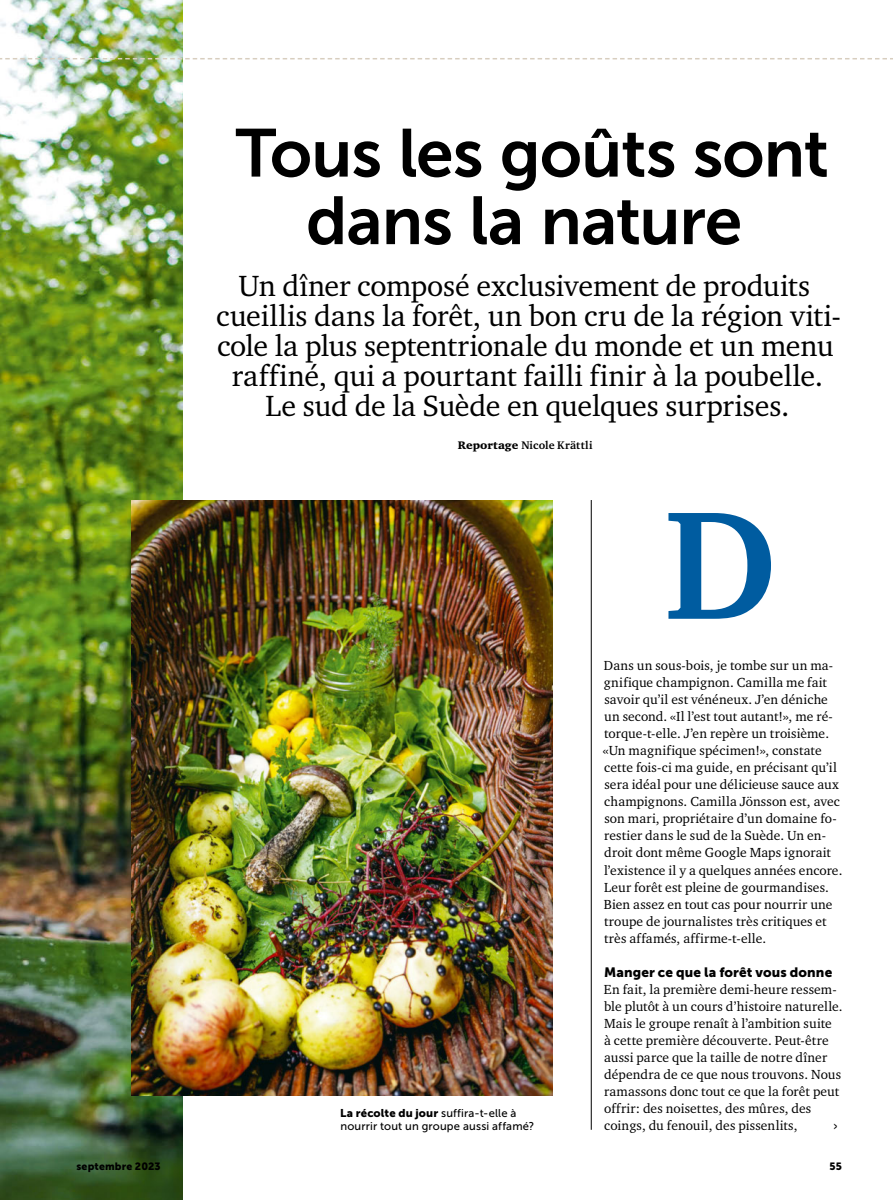
<style>
.page{position:relative;width:893px;height:1200px;background:#fff}
.page>*{position:absolute;margin:0;border:0;box-sizing:border-box;transform-origin:0 0}
.t1{font:700 157.5px "Charter ITC Pro";color:#005ca0}
.t2{font:67.5px/67.5px "Museo Sans 700";letter-spacing:-.01em;color:#000;text-align:center}
.t3{font:30px/30px "Charter ITC Pro";letter-spacing:-.005em;color:#000;text-align:center}
.t4{font:16.5px "Charter ITC Pro";color:#000}
.t5{font:13.5px/17px "Charter ITC Pro";letter-spacing:.01em;color:#000}
.t6{font:13.5px "Museo Sans 900";letter-spacing:.01em;color:#000}
.t7{font:11.25px "Museo Sans 500";letter-spacing:.015em;color:#000}
.t8{font:11.25px "Museo Sans 900";letter-spacing:.015em;color:#000}
.t9{font:700 11.25px "Charter ITC Pro";letter-spacing:.02em;color:#000}
.t10{font:10.5px "Museo Sans 900";letter-spacing:.015em;color:#000}
.s1{font-family:"Charter ITC Std";font-weight:900}
.s2{font-family:"Museo Sans 500"}
</style>
<div class="page">
<img style="left:0;top:0;width:183px;height:1199px">
<img style="left:132px;top:500px;width:421px;height:595px">
<hr style="left:591px;top:500px;width:1px;height:629px;background:#000">
<svg style="left:0;top:58px;width:893px;height:1px"></svg>
<h2 class="t2" style="left:236px;top:119px;width:595px">Tous les goûts sont dans la nature</h2>
<h3 class="t3" style="left:216px;top:270px;width:626px">Un dîner composé exclusivement de produits cueillis dans la forêt, un bon cru de la région viti&shy;cole la plus septentrionale du monde et un menu raffiné, qui a pourtant failli finir à la poubelle.<br>Le sud de la Suède en quelques surprises.</h3>
<p class="t9" style="left:458px;top:438px;width:136px"><span class="s1">Reportage</span> Nicole Krättli</p>
<p class="t8" style="left:340px;top:1106px;width:178px">La récolte du jour <span class="s2">suffira-t-elle à</span></p>
<p class="t7" style="left:340px;top:1119px;width:196px">nourrir tout un groupe aussi affamé?</p>
<h1 class="t1" style="left:664px;top:467px;width:115px">D</h1>
<p class="t5" style="left:603px;top:656px;width:241px">Dans un sous-bois, je tombe sur un ma&shy;gnifique champignon. Camilla me fait savoir qu’il est vénéneux. J’en déniche un second. «Il l’est tout autant!», me ré&shy;torque-t-elle. J’en repère un troisième. «Un magnifique spécimen!», constate cette fois-ci ma guide, en précisant qu’il sera idéal pour une délicieuse sauce aux champignons. Camilla Jönsson est, avec son mari, propriétaire d’un domaine fo&shy;restier dans le sud de la Suède. Un en&shy;droit dont même Google Maps ignorait l’existence il y a quelques années encore.<br>Leur forêt est pleine de gourmandises.<br>Bien assez en tout cas pour nourrir une troupe de journalistes très critiques et très affamés, affirme-t-elle.</p>
<p class="t6" style="left:604px;top:963px;width:230px">Manger ce que la forêt vous donne</p>
<p class="t5" style="left:604px;top:980px;width:240px">En fait, la première demi-heure ressem&shy;ble plutôt à un cours d’histoire naturelle.<br>Mais le groupe renaît à l’ambition suite<br>à cette première découverte. Peut-être aussi parce que la taille de notre dîner dépendra de ce que nous trouvons. Nous ramassons donc tout ce que la forêt peut offrir: des noisettes, des mûres, des coings, du fenouil, des pissenlits,</p>
<p class="t4" style="left:833px;top:1115px;width:6px">›</p>
<p class="t10" style="left:77px;top:1160px;width:86px">septembre 2023</p>
<p class="t10" style="left:830px;top:1160px;width:14px">55</p>
</div>
